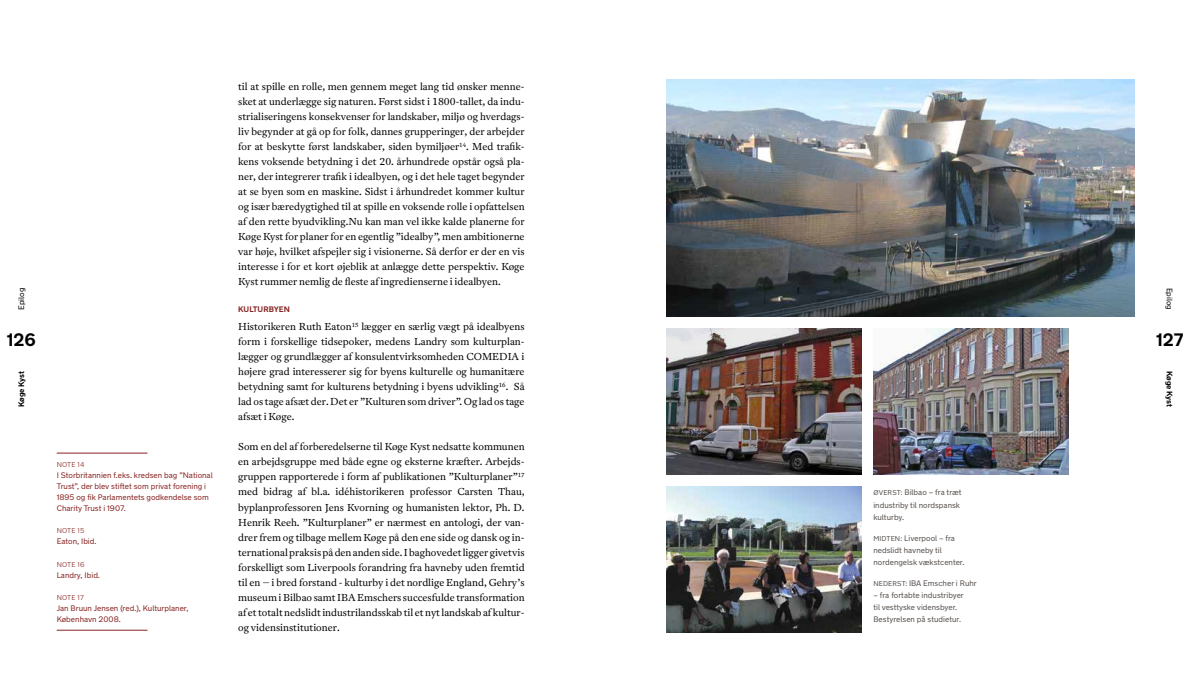
<style>
.page{position:relative;width:1191px;height:681px;background:#fff}
.page>*{position:absolute;margin:0;border:0;box-sizing:border-box;transform-origin:0 0}
.t1{font:700 18px "New Transport";color:#000}
.t2{font:300 10px/15px "Antwerp";color:#000;text-align:justify}
.t3{font:8px/12px "New Transport";color:#57514d}
.t4{font:8px/11px "New Transport";color:#862422}
.t5{font:700 8px "New Transport";letter-spacing:-.01em;color:#000}
.t6{font:8px "New Transport";color:#000}
.t7{font:700 8px "New Transport";color:#862422}
.t8{font:300 7px "New Transport";letter-spacing:.025em;color:#862422}
.s1{font-size:7px}
</style>
<div class="page">
<img style="left:666px;top:80px;width:468px;height:237px">
<hr style="left:57px;top:452px;width:90px;height:1px;background:#862422">
<hr style="left:57px;top:629px;width:90px;height:1px;background:#862422">
<img style="left:873px;top:328px;width:195px;height:146px">
<img style="left:666px;top:328px;width:196px;height:146px">
<img style="left:666px;top:486px;width:195px;height:146px">
<p class="t6" style="left:16px;top:310px;width:24px;rotate:-90deg">Epilog</p>
<h1 class="t1" style="left:7px;top:328px;width:31px">126</h1>
<p class="t5" style="left:16px;top:407px;width:38px;rotate:-90deg">Køge Kyst</p>
<p class="t8" style="left:57px;top:460px;width:29px">NOTE 14</p>
<p class="t4" style="left:57px;top:470px;width:157px">I Storbritannien f.eks. kredsen bag ”National Trust”, der blev stiftet som privat forening i 1895 og fik Parlamentets godkendelse som Charity Trust i 1907.</p>
<p class="t8" style="left:57px;top:526px;width:29px">NOTE 15</p>
<p class="t4" style="left:57px;top:536px;width:41px">Eaton, Ibid.</p>
<p class="t8" style="left:57px;top:559px;width:29px">NOTE 16</p>
<p class="t4" style="left:57px;top:569px;width:45px">Landry, Ibid.</p>
<p class="t8" style="left:57px;top:592px;width:29px">NOTE 17</p>
<p class="t4" style="left:57px;top:602px;width:133px">Jan Bruun Jensen (red.), Kulturplaner,<br>København 2008.</p>
<p class="t2" style="left:238px;top:79px;width:288px">til at spille en rolle, men gennem meget lang tid ønsker menne&shy;sket at underlægge sig naturen. Først sidst i 1800-tallet, da indu&shy;strialiseringens konsekvenser for landskaber, miljø og hverdags&shy;liv begynder at gå op for folk, dannes grupperinger, der arbejder for at beskytte først landskaber, siden bymiljøer<sup>14</sup>. Med trafik&shy;kens voksende betydning i det 20. århundrede opstår også pla&shy;ner, der integrerer trafik i idealbyen, og i det hele taget begynder at se byen som en maskine. Sidst i århundredet kommer kultur og især bæredygtighed til at spille en voksende rolle i opfattelsen af den rette byudvikling.Nu kan man vel ikke kalde planerne for Køge Kyst for planer for en egentlig ”idealby”, men ambitionerne var høje, hvilket afspejler sig i visionerne. Så derfor er der en vis interesse i for et kort øjeblik at anlægge dette perspektiv. Køge Kyst rummer nemlig de fleste af ingredienserne i idealbyen.</p>
<p class="t7" style="left:238px;top:304px;width:53px">KULTURBYEN</p>
<p class="t2" style="left:238px;top:319px;width:288px">Historikeren Ruth Eaton<sup>15</sup> lægger en særlig vægt på idealbyens form i forskellige tidsepoker, medens Landry som kulturplan&shy;lægger og grundlægger af konsulentvirksomheden COMEDIA i højere grad interesserer sig for byens kulturelle og humanitære betydning samt for kulturens betydning i byens udvikling<sup>16</sup>. Så lad os tage afsæt der. Det er ”Kulturen som driver”. Og lad os tage afsæt i Køge.</p>
<p class="t2" style="left:238px;top:439px;width:288px">Som en del af forberedelserne til Køge Kyst nedsatte kommunen en arbejdsgruppe med både egne og eksterne kræfter. Arbejds&shy;gruppen rapporterede i form af publikationen ”Kulturplaner”<sup>17 </sup>med bidrag af bl.a. idéhistorikeren professor Carsten Thau, byplanprofessoren Jens Kvorning og humanisten lektor, Ph. D.<br>Henrik Reeh. ”Kulturplaner” er nærmest en antologi, der van&shy;drer frem og tilbage mellem Køge på den ene side og dansk og in&shy;ternational praksis på den anden side. I baghovedet ligger givetvis forskelligt som Liverpools forandring fra havneby uden fremtid til en – i bred forstand - kulturby i det nordlige England, Gehry’s museum i Bilbao samt IBA Emschers succesfulde transformation af et totalt nedslidt industrilandsskab til et nyt landskab af kultur&shy;og vidensinstitutioner.</p>
<p class="t3" style="left:873px;top:486px;width:90px"><span class="s1">ØVERST:</span> Bilbao – fra træt industriby til nordspansk kulturby.</p>
<p class="t3" style="left:873px;top:531px;width:93px"><span class="s1">MIDTEN:</span> Liverpool – fra nedslidt havneby til nordengelsk vækstcenter.</p>
<p class="t3" style="left:873px;top:576px;width:105px"><span class="s1">NEDERST:</span> IBA Emscher i Ruhr</p>
<p class="t3" style="left:873px;top:588px;width:92px">– fra fortabte industribyer til vesttyske vidensbyer.<br>Bestyrelsen på studietur.</p>
<p class="t6" style="left:1174px;top:287px;width:24px;rotate:90deg">Epilog</p>
<h1 class="t1" style="left:1156px;top:328px;width:29px">127</h1>
<p class="t5" style="left:1174px;top:371px;width:38px;rotate:90deg">Køge Kyst</p>
</div>
